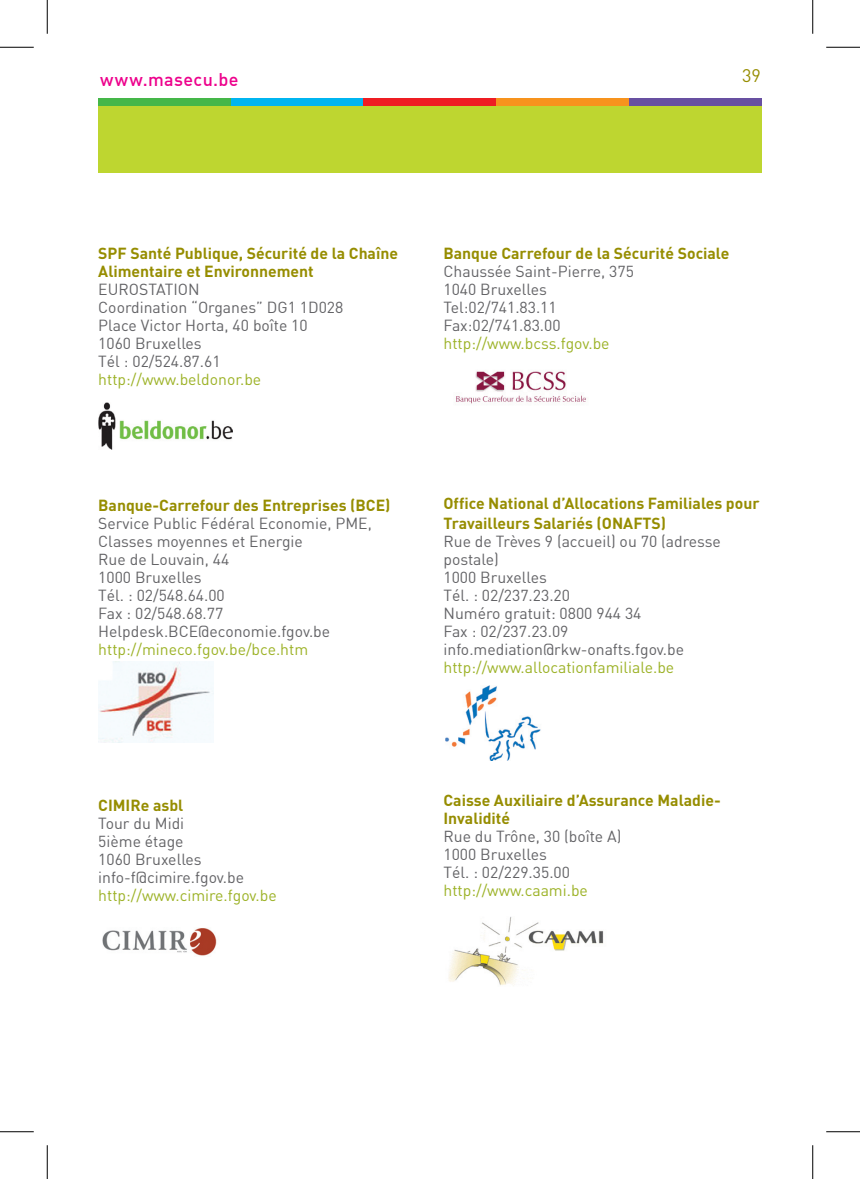
<style>
.page{position:relative;width:860px;height:1179px;background:#fff}
.page>*{position:absolute;margin:0;border:0;box-sizing:border-box;transform-origin:0 0}
.t1{font:500 18px "DIN";letter-spacing:.02em;color:#ed028c}
.t2{font:18px "DIN";color:#968d00}
.t3{font:15.75px/18px "DIN";color:#636366}
.t4{font:700 15.75px/18px "DIN";color:#968d00}
.t5{font:15.75px "DIN";color:#9cb226}
</style>
<div class="page">
<div style="left:98px;top:98px;width:664px;height:75px;background:#bed630"></div>
<div style="left:98px;top:98px;width:133px;height:8px;background:#45b749"></div>
<div style="left:231px;top:98px;width:133px;height:8px;background:#00b5f0"></div>
<div style="left:364px;top:98px;width:132px;height:8px;background:#ee1d23"></div>
<div style="left:496px;top:98px;width:133px;height:8px;background:#f7931d"></div>
<div style="left:629px;top:98px;width:133px;height:8px;background:#6850a1"></div>
<img style="left:102px;top:928px;width:115px;height:28px">
<img style="left:456px;top:371px;width:130px;height:33px">
<img style="left:448px;top:917px;width:156px;height:69px">
<img style="left:446px;top:685px;width:95px;height:76px">
<img style="left:98px;top:402px;width:134px;height:47px">
<img style="left:98px;top:661px;width:116px;height:82px">
<hr style="left:0;top:47px;width:34px;height:1px;background:#000">
<hr style="left:826px;top:47px;width:34px;height:1px;background:#000">
<hr style="left:0;top:1131px;width:34px;height:1px;background:#000">
<hr style="left:826px;top:1131px;width:34px;height:1px;background:#000">
<hr style="left:47px;top:0;width:1px;height:34px;background:#000">
<hr style="left:47px;top:1145px;width:1px;height:34px;background:#000">
<hr style="left:812px;top:0;width:1px;height:34px;background:#000">
<hr style="left:812px;top:1145px;width:1px;height:34px;background:#000">
<p class="t1" style="left:100px;top:68px;width:140px">www.masecu.be</p>
<p class="t2" style="left:742px;top:65px;width:20px">39</p>
<p class="t4" style="left:98px;top:244px;width:301px">SPF Santé Publique, Sécurité de la Chaîne<br>Alimentaire et Environnement</p>
<p class="t3" style="left:98px;top:280px;width:247px">EUROSTATION<br>Coordination “Organes” DG1 1D028<br>Place Victor Horta, 40 boîte 10<br>1060 Bruxelles<br>Tél : 02/524.87.61</p>
<p class="t5" style="left:98px;top:370px;width:165px">http://www.beldonor.be</p>
<p class="t4" style="left:98px;top:496px;width:294px">Banque-Carrefour des Entreprises (BCE)</p>
<p class="t3" style="left:98px;top:514px;width:275px">Service Public Fédéral Economie, PME,<br>Classes moyennes et Energie<br>Rue de Louvain, 44<br>1000 Bruxelles<br>Tél. : 02/548.64.00<br>Fax : 02/548.68.77<br>Helpdesk.BCE@economie.fgov.be</p>
<p class="t5" style="left:98px;top:640px;width:211px">http://mineco.fgov.be/bce.htm</p>
<p class="t4" style="left:443px;top:244px;width:287px">Banque Carrefour de la Sécurité Sociale</p>
<p class="t3" style="left:443px;top:262px;width:192px">Chaussée Saint-Pierre, 375<br>1040 Bruxelles<br>Tel:02/741.83.11<br>Fax:02/741.83.00</p>
<p class="t5" style="left:443px;top:334px;width:168px">http://www.bcss.fgov.be</p>
<p class="t4" style="left:443px;top:493px;width:317px;line-height:20.2px">Office National d’Allocations Familiales pour<br>Travailleurs Salariés (ONAFTS)</p>
<p class="t3" style="left:443px;top:532px;width:279px">Rue de Trèves 9 (accueil) ou 70 (adresse postale)<br>1000 Bruxelles<br>Tél. : 02/237.23.20<br>Numéro gratuit: 0800 944 34<br>Fax : 02/237.23.09 info.mediation@rkw-onafts.fgov.be</p>
<p class="t5" style="left:443px;top:658px;width:232px">http://www.allocationfamiliale.be</p>
<p class="t4" style="left:98px;top:795px;width:86px">CIMIRe asbl</p>
<p class="t3" style="left:98px;top:814px;width:147px">Tour du Midi<br>5ième étage<br>1060 Bruxelles info-f@cimire.fgov.be</p>
<p class="t5" style="left:98px;top:885px;width:180px">http://www.cimire.fgov.be</p>
<p class="t4" style="left:443px;top:791px;width:279px">Caisse Auxiliaire d’Assurance Maladie-<br>Invalidité</p>
<p class="t3" style="left:443px;top:827px;width:179px">Rue du Trône, 30 (boîte A)<br>1000 Bruxelles<br>Tél. : 02/229.35.00</p>
<p class="t5" style="left:443px;top:881px;width:146px">http://www.caami.be</p>
</div>
